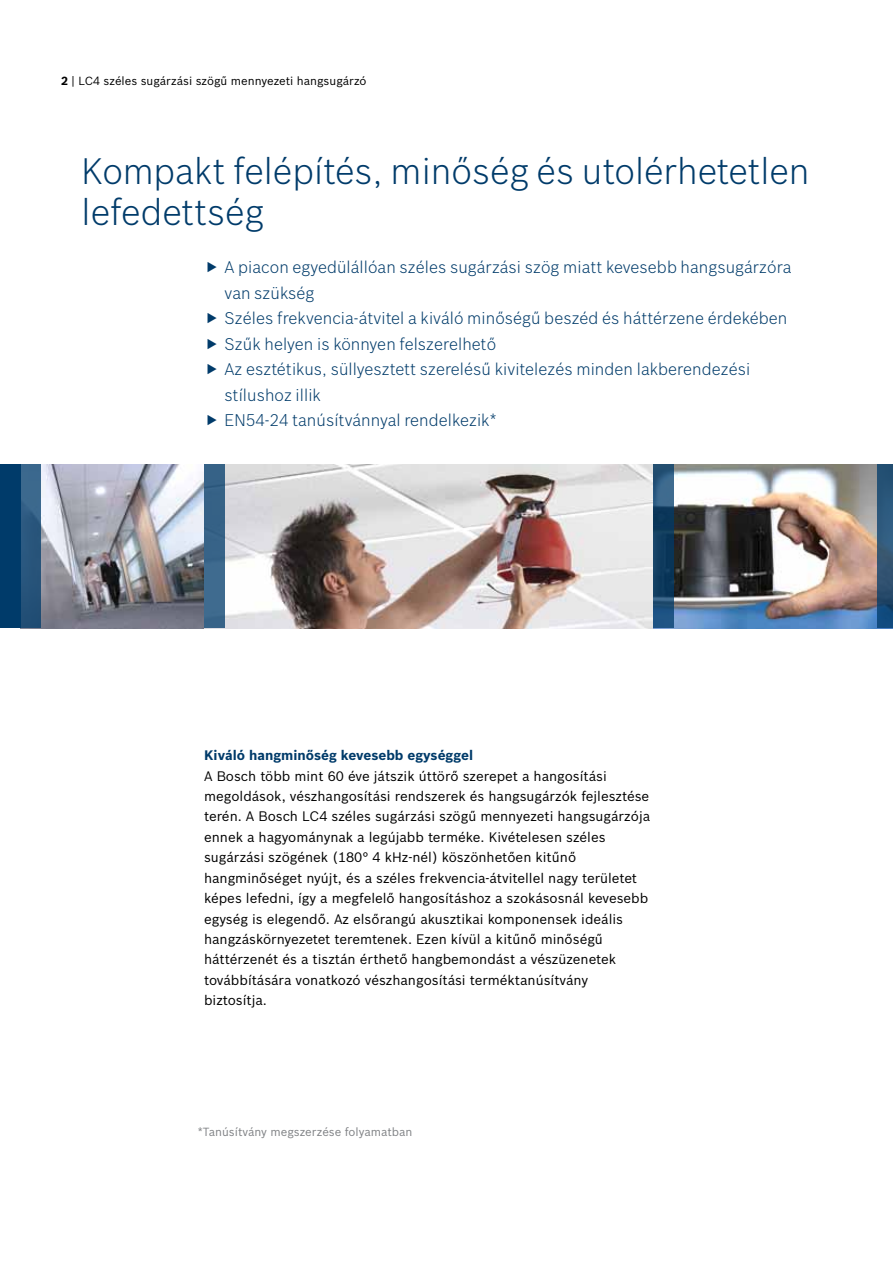
<style>
.page{position:relative;width:893px;height:1263px;background:#fff}
.page>*{position:absolute;margin:0;border:0;box-sizing:border-box;transform-origin:0 0}
.t1{font:300 36px/40.8px "Bosch Sans";color:#003b6a}
.t2{font:300 16.5px/25.5px "Bosch Sans";letter-spacing:.005em;color:#003b6a}
.t3{font:13.5px/20.4px "Bosch Sans";color:#000}
.t4{font:700 13.5px "Bosch Sans";color:#003b6a}
.t5{font:11.55px "Bosch Sans";color:#000}
.t6{font:11.55px "Bosch Sans";color:#808285}
.s1{font-weight:700}
</style>
<div class="page">
<img style="left:41px;top:465px;width:612px;height:163px">
<img style="left:674px;top:465px;width:204px;height:163px">
<div style="left:0;top:465px;width:20px;height:163px;background:#003b6a"></div>
<div style="left:20px;top:465px;width:21px;height:163px;background:linear-gradient(to bottom,#3c698f,#1d4a71)"></div>
<svg style="left:653px;top:465px;width:21px;height:163px;background:#1a486d"></svg>
<svg style="left:878px;top:465px;width:15px;height:163px;background:#285276"></svg>
<div style="left:204px;top:465px;width:21px;height:163px;background:#376388"></div>
<p class="t5" style="left:61px;top:73px;width:307px"><span class="s1">2</span> | LC4 széles sugárzási szögű mennyezeti hangsugárzó</p>
<h1 class="t1" style="left:82px;top:149px;width:729px">Kompakt felépítés, minőség és utolérhetetlen lefedettség</h1>
<p class="t2" style="left:225px;top:253px;width:569px">A piacon egyedülállóan széles sugárzási szög miatt kevesebb hangsugárzóra van szükség<br>Széles frekvencia-átvitel a kiváló minőségű beszéd és háttérzene érdekében Szűk helyen is könnyen felszerelhető<br>Az esztétikus, süllyesztett szerelésű kivitelezés minden lakberendezési stílushoz illik<br>EN54-24 tanúsítvánnyal rendelkezik*</p>
<p class="t4" style="left:204px;top:745px;width:271px">Kiváló hangminőség kevesebb egységgel</p>
<p class="t3" style="left:204px;top:765px;width:447px">A Bosch több mint 60 éve játszik úttörő szerepet a hangosítási megoldások, vészhangosítási rendszerek és hangsugárzók fejlesztése terén. A Bosch LC4 széles sugárzási szögű mennyezeti hangsugárzója ennek a hagyománynak a legújabb terméke. Kivételesen széles sugárzási szögének (180° 4 kHz-nél) köszönhetően kitűnő hangminőséget nyújt, és a széles frekvencia-átvitellel nagy területet képes lefedni, így a megfelelő hangosításhoz a szokásosnál kevesebb egység is elegendő. Az elsőrangú akusztikai komponensek ideális hangzáskörnyezetet teremtenek. Ezen kívül a kitűnő minőségű háttérzenét és a tisztán érthető hangbemondást a vészüzenetek továbbítására vonatkozó vészhangosítási terméktanúsítvány biztosítja.</p>
<p class="t6" style="left:198px;top:1124px;width:216px">*Tanúsítvány megszerzése folyamatban</p>
</div>
